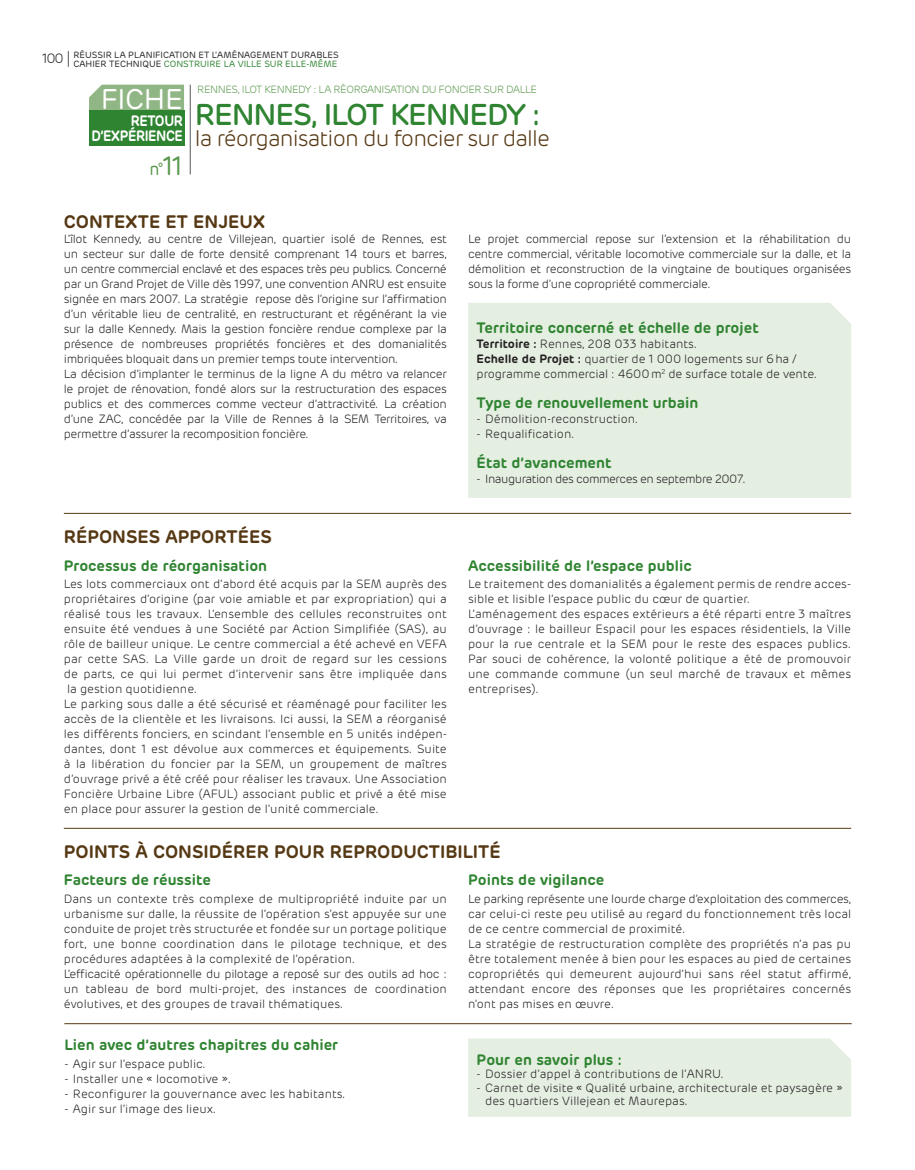
<style>
.page{position:relative;width:915px;height:1170px;background:#fff}
.page>*{position:absolute;margin:0;border:0;box-sizing:border-box;transform-origin:0 0}
.t1{font:500 30px "Rubrik";letter-spacing:-.04em;color:#2f8431}
.t2{font:28.5px "Rubrik";letter-spacing:-.01em;color:#fff}
.t3{font:300 22.5px "Rubrik";letter-spacing:-.04em;color:#563914}
.t4{font:600 18px "Rubrik";color:#563914}
.t5{font:17.55px "Rubrik";color:#5a974d;scale:.94 1}
.t6{font:600 15px "Rubrik";color:#2f8431}
.t7{font:600 15px/15px "Rubrik";letter-spacing:-.03em;color:#fff;text-align:right;scale:.89 1}
.t8{font:300 12px/15px "Rubrik";color:#231f20}
.t9{font:300 12px/15px "Rubrik";letter-spacing:-.03em;color:#231f20}
.t10{font:300 12px "Rubrik";letter-spacing:-.04em;color:#231f20}
.t11{font:300 10.5px "Rubrik";letter-spacing:-.04em;color:#5a974d}
.t12{font:9px/9px "Rubrik";color:#231f20;text-align:right}
.s1{font-weight:300;font-size:13.5px}
.s2{color:#2f8431}
.s3{font-size:26.55px}
.s4{font-weight:600}
</style>
<div class="page">
<svg style="left:68px;top:51px;width:1px;height:16px"></svg>
<div style="left:468px;top:303px;width:382px;height:195px;background:#e4eee1"></div>
<hr style="left:64px;top:513px;width:786px;height:1px;background:#563914">
<hr style="left:64px;top:828px;width:786px;height:1px;background:#563914">
<hr style="left:190px;top:85px;width:1px;height:89px;background:#57585a">
<div style="left:89px;top:85px;width:95px;height:25px;background:#91b685"></div>
<div style="left:89px;top:110px;width:95px;height:36px;background:#2f8431"></div>
<hr style="left:64px;top:1023px;width:787px;height:1px;background:#563914">
<div style="left:468px;top:1038px;width:382px;height:78px;background:#e4eee1"></div>
<p class="t12" style="left:42px;top:50px;width:298px"><span class="s1">100</span> RÉUSSIR LA PLANIFICATION ET L’AMÉNAGEMENT DURABLES<br>CAHIER TECHNIQUE <span class="s2">CONSTRUIRE LA VILLE SUR ELLE-MÊME</span></p>
<h2 class="t2" style="left:101px;top:82px;width:84px">FICHE</h2>
<p class="t7" style="left:91px;top:114px;width:104px">RETOUR<br>D’EXPÉRIENCE</p>
<h3 class="t5" style="left:149px;top:158px;width:37px">n°<span class="s3">11</span></h3>
<p class="t11" style="left:197px;top:83px;width:341px">RENNES, ILOT KENNEDY : LA RÉORGANISATION DU FONCIER SUR DALLE</p>
<h1 class="t1" style="left:195px;top:96px;width:347px">RENNES, ILOT KENNEDY :</h1>
<h3 class="t3" style="left:195px;top:125px;width:356px">la réorganisation du foncier sur dalle</h3>
<h3 class="t4" style="left:64px;top:210px;width:202px">CONTEXTE ET ENJEUX</h3>
<p class="t9" style="left:64px;top:231px;width:384px">L’îlot Kennedy, au centre de Villejean, quartier isolé de Rennes, est un secteur sur dalle de forte densité comprenant 14 tours et barres, un centre commercial enclavé et des espaces très peu publics. Concerné par un Grand Projet de Ville dès 1997, une convention ANRU est ensuite signée en mars 2007. La stratégie repose dès l’origine sur l’affirmation d’un véritable lieu de centralité, en restructurant et régénérant la vie sur la dalle Kennedy. Mais la gestion foncière rendue complexe par la présence de nombreuses propriétés foncières et des domanialités imbriquées bloquait dans un premier temps toute intervention.<br>La décision d’implanter le terminus de la ligne A du métro va relancer le projet de rénovation, fondé alors sur la restructuration des espaces publics et des commerces comme vecteur d’attractivité. La création d’une ZAC, concédée par la Ville de Rennes à la SEM Territoires, va permettre d’assurer la recomposition foncière.</p>
<p class="t8" style="left:468px;top:231px;width:384px;text-align:justify">Le projet commercial repose sur l’extension et la réhabilitation du centre commercial, véritable locomotive commerciale sur la dalle, et la démolition et reconstruction de la vingtaine de boutiques organisées sous la forme d’une copropriété commerciale.</p>
<p class="t6" style="left:476px;top:318px;width:283px">Territoire concerné et échelle de projet</p>
<p class="t8" style="left:476px;top:336px;width:342px"><span class="s4">Territoire :</span> Rennes, 208 033 habitants.<br><span class="s4">Echelle de Projet :</span> quartier de 1 000 logements sur 6ha / programme commercial : 4600m<sup>2</sup> de surface totale de vente.</p>
<p class="t6" style="left:476px;top:393px;width:223px">Type de renouvellement urbain</p>
<p class="t8" style="left:476px;top:411px;width:163px">- Démolition-reconstruction.</p>
<p class="t8" style="left:476px;top:426px;width:99px">- Requalification.</p>
<p class="t6" style="left:476px;top:453px;width:136px">État d’avancement</p>
<p class="t10" style="left:476px;top:471px;width:271px">- Inauguration des commerces en septembre 2007.</p>
<h3 class="t4" style="left:64px;top:525px;width:209px">RÉPONSES APPORTÉES</h3>
<p class="t6" style="left:64px;top:556px;width:205px">Processus de réorganisation</p>
<p class="t8" style="left:64px;top:576px;width:384px">Les lots commerciaux ont d’abord été acquis par la SEM auprès des propriétaires d’origine (par voie amiable et par expropriation) qui a réalisé tous les travaux. L’ensemble des cellules reconstruites ont ensuite été vendues à une Société par Action Simplifiée (SAS), au rôle de bailleur unique. Le centre commercial a été achevé en VEFA par cette SAS. La Ville garde un droit de regard sur les cessions de parts, ce qui lui permet d’intervenir sans être impliquée dans la gestion quotidienne.<br>Le parking sous dalle a été sécurisé et réaménagé pour faciliter les accès de la clientèle et les livraisons. Ici aussi, la SEM a réorganisé les différents fonciers, en scindant l’ensemble en 5 unités indépen&shy;dantes, dont 1 est dévolue aux commerces et équipements. Suite à la libération du foncier par la SEM, un groupement de maîtres d’ouvrage privé a été créé pour réaliser les travaux. Une Association Foncière Urbaine Libre (AFUL) associant public et privé a été mise en place pour assurer la gestion de l’unité commerciale.</p>
<p class="t6" style="left:468px;top:556px;width:225px">Accessibilité de l’espace public</p>
<p class="t8" style="left:468px;top:576px;width:384px">Le traitement des domanialités a également permis de rendre acces&shy;sible et lisible l’espace public du cœur de quartier.<br>L’aménagement des espaces extérieurs a été réparti entre 3 maîtres d’ouvrage : le bailleur Espacil pour les espaces résidentiels, la Ville pour la rue centrale et la SEM pour le reste des espaces publics.<br>Par souci de cohérence, la volonté politique a été de promouvoir une commande commune (un seul marché de travaux et mêmes entreprises).</p>
<h3 class="t4" style="left:64px;top:840px;width:438px">POINTS À CONSIDÉRER POUR REPRODUCTIBILITÉ</h3>
<p class="t6" style="left:64px;top:870px;width:148px">Facteurs de réussite</p>
<p class="t8" style="left:64px;top:891px;width:384px">Dans un contexte très complexe de multipropriété induite par un urbanisme sur dalle, la réussite de l’opération s’est appuyée sur une conduite de projet très structurée et fondée sur un portage politique fort, une bonne coordination dans le pilotage technique, et des procédures adaptées à la complexité de l’opération.<br>L’efficacité opérationnelle du pilotage a reposé sur des outils ad hoc : un tableau de bord multi-projet, des instances de coordination évolutives, et des groupes de travail thématiques.</p>
<p class="t6" style="left:468px;top:870px;width:138px">Points de vigilance</p>
<p class="t8" style="left:468px;top:891px;width:384px">Le parking représente une lourde charge d’exploitation des commerces, car celui-ci reste peu utilisé au regard du fonctionnement très local de ce centre commercial de proximité.<br>La stratégie de restructuration complète des propriétés n’a pas pu être totalement menée à bien pour les espaces au pied de certaines copropriétés qui demeurent aujourd’hui sans réel statut affirmé, attendant encore des réponses que les propriétaires concernés n’ont pas mises en œuvre.</p>
<p class="t6" style="left:64px;top:1034px;width:275px">Lien avec d’autres chapitres du cahier</p>
<p class="t8" style="left:64px;top:1056px;width:143px">- Agir sur l’espace public.</p>
<p class="t8" style="left:64px;top:1071px;width:168px">- Installer une « locomotive ».</p>
<p class="t8" style="left:64px;top:1086px;width:283px">- Reconfigurer la gouvernance avec les habitants.</p>
<p class="t8" style="left:64px;top:1101px;width:153px">- Agir sur l’image des lieux.</p>
<p class="t6" style="left:476px;top:1049px;width:146px">Pour en savoir plus :</p>
<p class="t8" style="left:476px;top:1066px;width:248px">- Dossier d’appel à contributions de l’ANRU.</p>
<p class="t8" style="left:485px;top:1080px;width:359px;line-height:13.5px;text-indent:-9px">- Carnet de visite « Qualité urbaine, architecturale et paysagère » des quartiers Villejean et Maurepas.</p>
</div>
